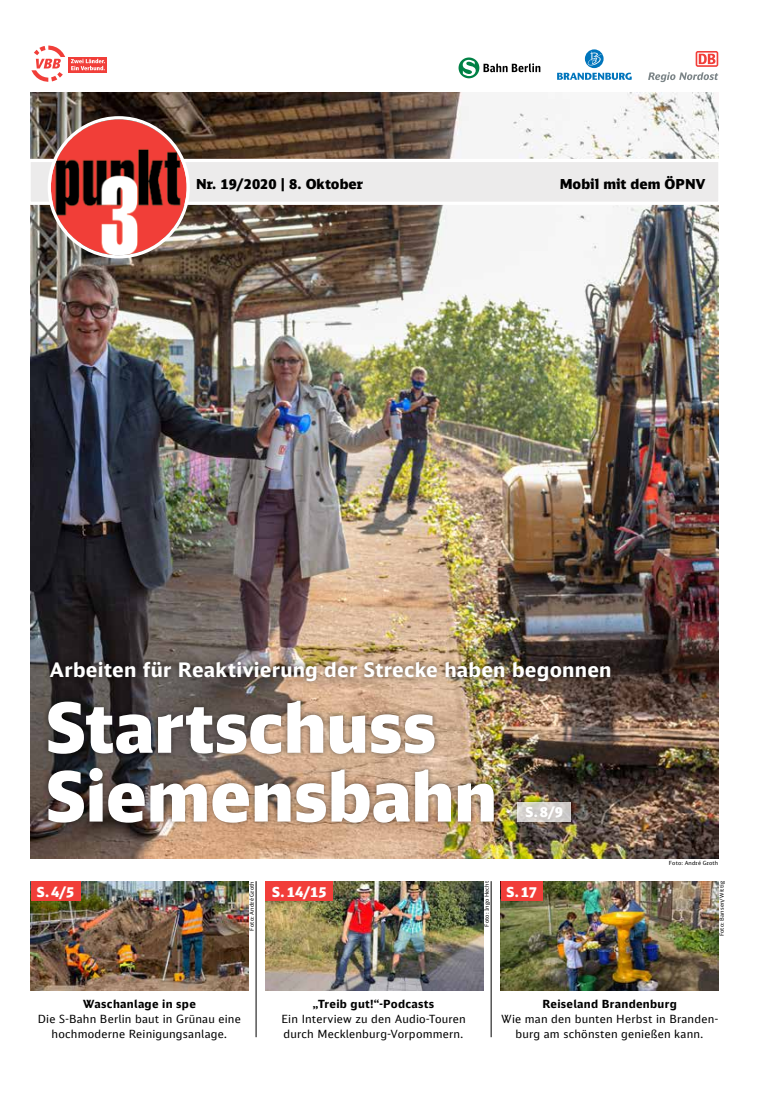
<style>
.page{position:relative;width:762px;height:1117px;background:#fff}
.page>*{position:absolute;margin:0;border:0;box-sizing:border-box;transform-origin:0 0}
.t1{font:900 68.75px/68.8px "DB Sans Alternate";letter-spacing:-.005em;color:#fff}
.t2{font:700 20px "DB Sans Alternate";letter-spacing:.01em;color:#fff}
.t3{font:900 13.75px "DB Sans";color:#000}
.t4{font:900 13.75px "DB Sans";color:#fff}
.t5{font:11.25px/15px "DB Sans Alternate";letter-spacing:.015em;color:#000;text-align:center}
.t6{font:5.62px "DB Sans";letter-spacing:.025em;color:#000}
.s1{font-weight:700}
</style>
<div class="page">
<img style="left:31px;top:93px;width:687px;height:765px">
<div style="left:45px;top:655px;width:571px;height:31px;background:#000;opacity:.55"></div>
<div style="left:43px;top:694px;width:534px;height:134px;background:#000;opacity:.55"></div>
<svg style="left:518px;top:801px;width:53px;height:20px"></svg>
<svg style="left:30px;top:157px;width:689px;height:49px"></svg>
<img style="left:51px;top:119px;width:136px;height:136px;border-radius:68px">
<div style="left:48px;top:116px;width:142px;height:142px;border:3px solid #fff;border-radius:50%"></div>
<img style="left:266px;top:881px;width:217px;height:109px">
<hr style="left:256px;top:880px;width:1px;height:156px;background:#000">
<hr style="left:491px;top:880px;width:1px;height:156px;background:#000">
<img style="left:501px;top:881px;width:217px;height:109px">
<img style="left:31px;top:881px;width:217px;height:109px">
<div style="left:31px;top:880px;width:49px;height:20px;background:#f13e39"></div>
<div style="left:266px;top:880px;width:67px;height:20px;background:#f13e39"></div>
<div style="left:501px;top:880px;width:42px;height:20px;background:#f13e39"></div>
<svg style="left:68px;top:66px;width:39px;height:6px"></svg>
<svg style="left:32px;top:45px;width:33px;height:37px"></svg>
<div style="left:68px;top:57px;width:39px;height:9px;background:#f13e39"></div>
<svg style="left:71px;top:59px;width:34px;height:11px"></svg>
<svg style="left:458px;top:57px;width:82px;height:21px"></svg>
<svg style="left:648px;top:72px;width:70px;height:10px"></svg>
<svg style="left:695px;top:51px;width:23px;height:16px"></svg>
<div style="left:697px;top:53px;width:19px;height:12px;background:#fbd0ce"></div>
<svg style="left:699px;top:54px;width:16px;height:10px"></svg>
<svg style="left:557px;top:49px;width:75px;height:31px"></svg>
<p class="t3" style="left:196px;top:175px;width:168px">Nr. 19/2020 | 8. Oktober</p>
<p class="t3" style="left:560px;top:175px;width:147px">Mobil mit dem ÖPNV</p>
<p class="t2" style="left:50px;top:656px;width:563px">Arbeiten für Reaktivierung der Strecke haben begonnen</p>
<p class="t1" style="left:46px;top:691px;width:452px">Startschuss<br>Siemensbahn</p>
<p class="t4" style="left:525px;top:803px;width:39px">S. 8/9</p>
<p class="t6" style="left:483px;top:926px;width:47px;rotate:-90deg">Foto: Ingo Hecht</p>
<p class="t6" style="left:248px;top:930px;width:51px;rotate:-90deg">Foto: André Groth</p>
<p class="t4" style="left:37px;top:882px;width:39px">S. 4/5</p>
<p class="t4" style="left:272px;top:882px;width:56px">S. 14/15</p>
<p class="t4" style="left:506px;top:882px;width:32px">S. 17</p>
<p class="t6" style="left:669px;top:858px;width:51px">Foto: André Groth</p>
<p class="t6" style="left:718px;top:936px;width:57px;rotate:-90deg">Foto: Bansen/Wittig</p>
<p class="t5" style="left:38px;top:996px;width:204px"><span class="s1">Waschanlage in spe<br></span>Die S-Bahn Berlin baut in Grünau eine hochmoderne Reinigungsanlage.</p>
<p class="t5" style="left:281px;top:996px;width:186px"><span class="s1">„Treib gut!“-Podcasts<br></span>Ein Interview zu den Audio-Touren durch Mecklenburg-Vorpommern.</p>
<p class="t5" style="left:501px;top:996px;width:218px"><span class="s1">Reiseland Brandenburg<br></span>Wie man den bunten Herbst in Branden&shy;burg am schönsten genießen kann.</p>
</div>
